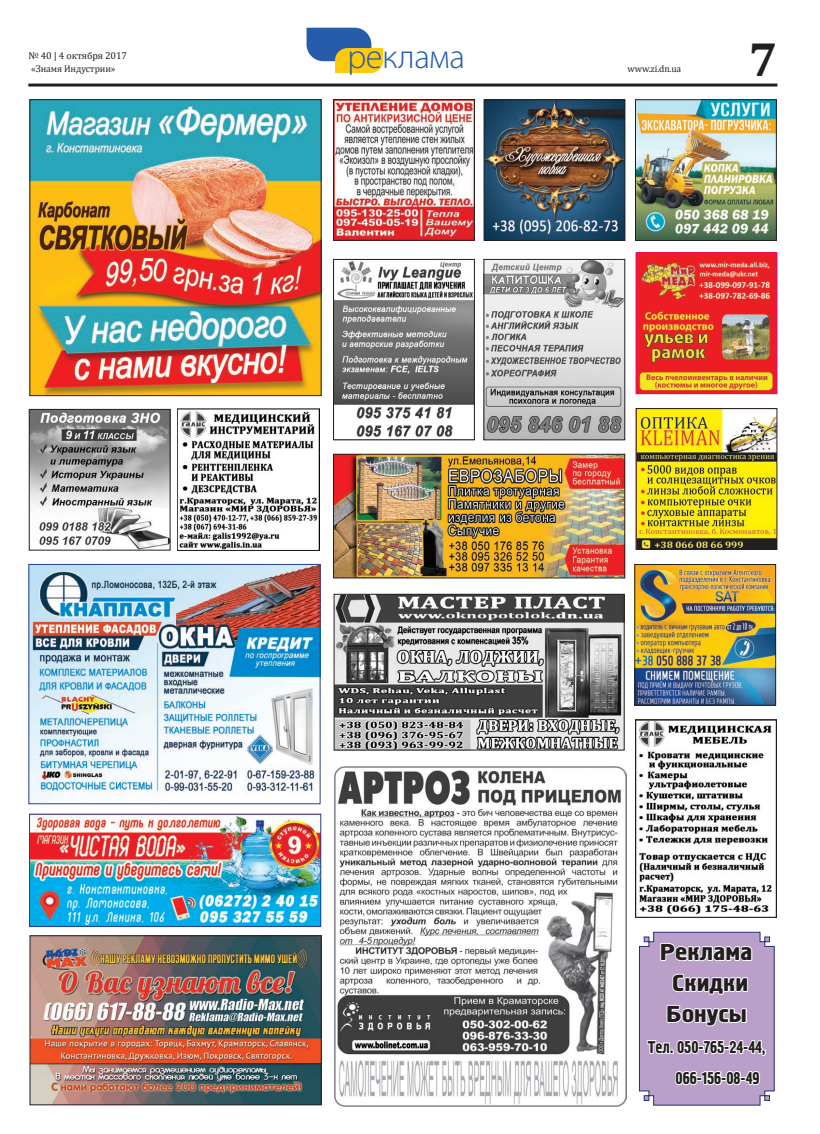
<style>
.page{position:relative;width:820px;height:1134px;background:#fff}
.page>*{position:absolute;margin:0;border:0;box-sizing:border-box;transform-origin:0 0}
.t1{font:700 48.3px "Cambria";color:#231f20}
.t2{font:300 34.2px "Myriad Pro";letter-spacing:-.01em;color:#275caa}
.t3{font:23px/31px "Hermes C";color:#231f20;scale:1.22 1}
.t4{font:17px/31px "Hermes C";color:#231f20;scale:.91 1}
.t5{font:10px "Cambria";letter-spacing:-.01em;color:#231f20}
.t6{font:9.8px "Cambria";letter-spacing:-.01em;color:#231f20}
</style>
<div class="page">
<hr style="left:28px;top:84px;width:749px;height:3px;background:#231f20">
<svg style="left:639px;top:931px;width:135px;height:175px"></svg>
<svg style="left:306px;top:28px;width:77px;height:45px"></svg>
<img style="left:485px;top:101px;width:138px;height:138px">
<div style="left:483px;top:99px;width:142px;height:142px;border:1px solid #231f20"></div>
<img style="left:334px;top:766px;width:292px;height:340px">
<img style="left:335px;top:101px;width:137px;height:138px">
<div style="left:333px;top:99px;width:141px;height:142px;border:1px solid #231f20"></div>
<img style="left:335px;top:456px;width:288px;height:120px">
<div style="left:333px;top:454px;width:292px;height:124px;border:1px solid #231f20"></div>
<img style="left:31px;top:101px;width:288px;height:293px">
<div style="left:29px;top:99px;width:292px;height:297px;border:1px solid #231f20"></div>
<img style="left:636px;top:101px;width:138px;height:138px">
<div style="left:634px;top:99px;width:142px;height:142px;border:1px solid #231f20"></div>
<img style="left:637px;top:254px;width:138px;height:138px">
<div style="left:635px;top:252px;width:142px;height:142px;border:1px solid #ed028c"></div>
<img style="left:485px;top:261px;width:138px;height:177px">
<div style="left:483px;top:259px;width:142px;height:181px;border:1px solid #231f20"></div>
<img style="left:335px;top:261px;width:137px;height:176px">
<div style="left:333px;top:259px;width:141px;height:181px;border:1px solid #231f20"></div>
<img style="left:31px;top:411px;width:137px;height:138px">
<div style="left:29px;top:409px;width:141px;height:142px;border:1px solid #231f20"></div>
<img style="left:178px;top:409px;width:142px;height:142px">
<img style="left:636px;top:721px;width:136px;height:195px">
<div style="left:634px;top:719px;width:142px;height:199px;border:1px solid #231f20"></div>
<img style="left:636px;top:566px;width:137px;height:138px">
<div style="left:634px;top:564px;width:141px;height:142px;border:1px solid #231f20"></div>
<img style="left:637px;top:410px;width:138px;height:138px">
<div style="left:635px;top:408px;width:142px;height:142px;border:1px solid #231f20"></div>
<img style="left:30px;top:566px;width:288px;height:236px">
<div style="left:28px;top:564px;width:292px;height:240px;border:1px solid #253f8e"></div>
<img style="left:31px;top:937px;width:288px;height:166px">
<div style="left:29px;top:935px;width:292px;height:170px;border:1px solid #231f20"></div>
<img style="left:31px;top:816px;width:288px;height:109px">
<div style="left:29px;top:814px;width:292px;height:113px;border:1px solid #253f8e"></div>
<img style="left:335px;top:596px;width:287px;height:152px">
<div style="left:333px;top:594px;width:291px;height:156px;border:1px solid #231f20"></div>
<h2 class="t2" style="left:347px;top:38px;width:119px">реклама</h2>
<p class="t5" style="left:28px;top:50px;width:100px">№ 40 | 4 октября 2017</p>
<p class="t6" style="left:31px;top:63px;width:86px">«Знамя Индустрии»</p>
<p class="t6" style="left:627px;top:63px;width:55px">www.zi.dn.ua</p>
<h1 class="t1" style="left:748px;top:25px;width:30px">7</h1>
<h3 class="t3" style="left:659px;top:937px;width:77px">Реклама<br>Скидки<br>Бонусы</h3>
<p class="t4" style="left:675px;top:1032px;width:101px;text-indent:-28px">Тел. 050-765-24-44,<br>066-156-08-49</p>
</div>
